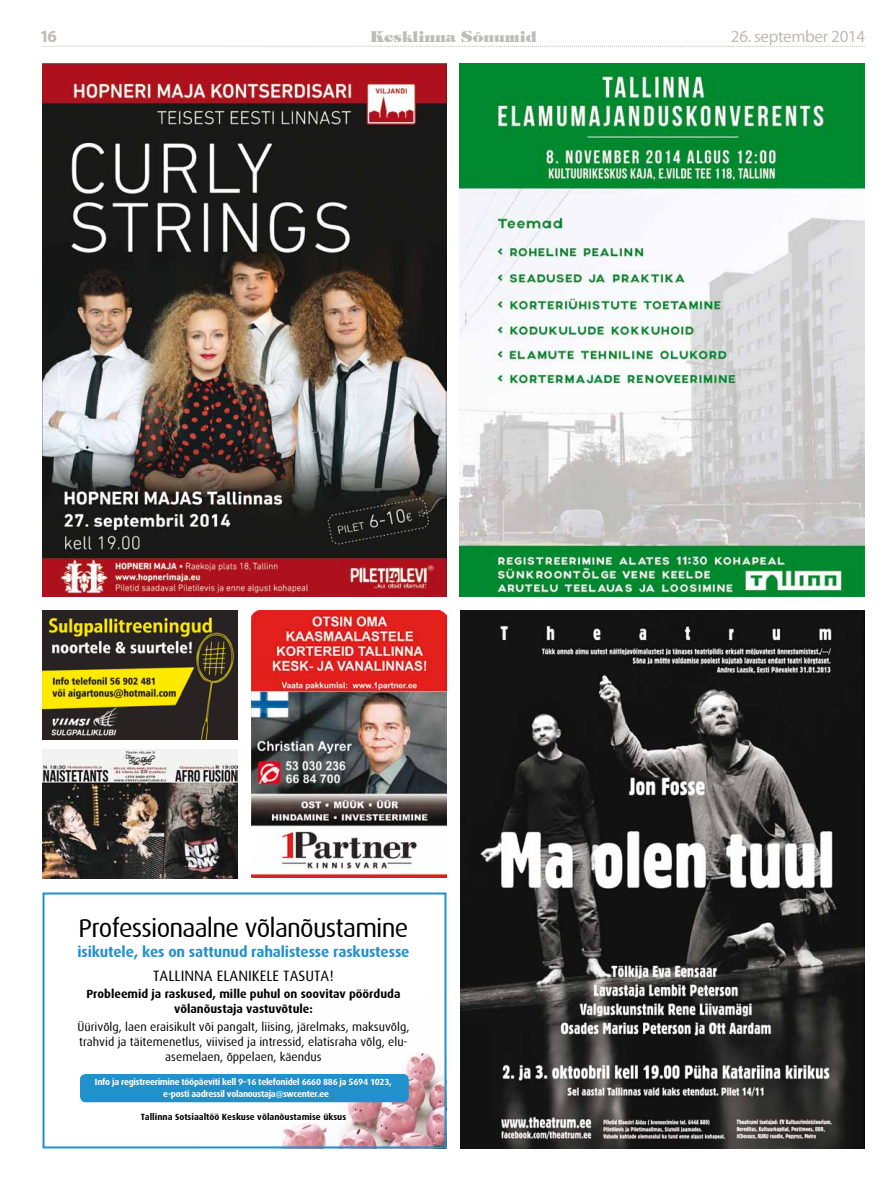
<style>
.page{position:relative;width:893px;height:1191px;background:#fff}
.page>*{position:absolute;margin:0;border:0;box-sizing:border-box;transform-origin:0 0}
.t1{font:26px "Dax";letter-spacing:-.03em;color:#000}
.t2{font:17px "Myriad Pro";letter-spacing:-.02em;color:#bfbcb7}
.t3{font:700 17px "Myriad Pro";color:#bfbcb7}
.t4{font:700 15px "Dax";letter-spacing:-.01em;color:#2091cb}
.t5{font:15px "Dax";color:#000}
.t6{font:800 15px "Tiffany IT Cby BT";color:#bfbcb7}
.t7{font:12px/15px "Dax";color:#000;text-align:center}
.t8{font:700 12px/15px "Dax";color:#000;text-align:center}
.t9{font:700 9px/12px "Dax";letter-spacing:-.03em;color:#fff}
.t10{font:700 9px "Dax";color:#000}
</style>
<div class="page">
<img style="left:200px;top:1049px;width:243px;height:96px">
<svg style="left:43px;top:46px;width:822px;height:1px"></svg>
<img style="left:43px;top:610px;width:194px;height:129px">
<img style="left:460px;top:63px;width:405px;height:533px">
<img style="left:43px;top:64px;width:403px;height:533px">
<div style="left:80px;top:1074px;width:329px;height:28px;background:#2091cb;border-radius:6px"></div>
<div style="left:43px;top:892px;width:403px;height:256px;border:2px solid #2091cb"></div>
<img style="left:461px;top:610px;width:404px;height:538px">
<img style="left:252px;top:610px;width:194px;height:268px">
<img style="left:43px;top:749px;width:194px;height:129px">
<h2 class="t3" style="left:40px;top:25px;width:19px">16</h2>
<p class="t6" style="left:371px;top:27px;width:168px">Kesklinna Sõnumid</p>
<h2 class="t2" style="left:731px;top:26px;width:136px">26. september 2014</h2>
<h1 class="t1" style="left:78px;top:913px;width:331px">Professionaalne võlanõustamine</h1>
<p class="t4" style="left:77px;top:943px;width:334px">isikutele, kes on sattunud rahalistesse raskustesse</p>
<p class="t5" style="left:153px;top:967px;width:182px">Tallinna elanikele tasuta!</p>
<p class="t8" style="left:86px;top:987px;width:316px">Probleemid ja raskused, mille puhul on soovitav pöörduda võlanõustaja vastuvõtule:</p>
<p class="t7" style="left:77px;top:1019px;width:333px">Üürivõlg, laen eraisikult või pangalt, liising, järelmaks, maksuvõlg, trahvid ja täitemenetlus, viivised ja intressid, elatisraha võlg, elu&shy;asemelaen, õppelaen, käendus</p>
<p class="t9" style="left:163px;top:1075px;width:230px;text-indent:-68px">Info ja registreerimine tööpäeviti kell 9–16 telefonidel 6660 886 ja 5694 1023, e-posti aadressil volanoustaja@swcenter.ee</p>
<p class="t10" style="left:141px;top:1111px;width:207px">Tallinna Sotsiaaltöö Keskuse võlanõustamise üksus</p>
</div>
